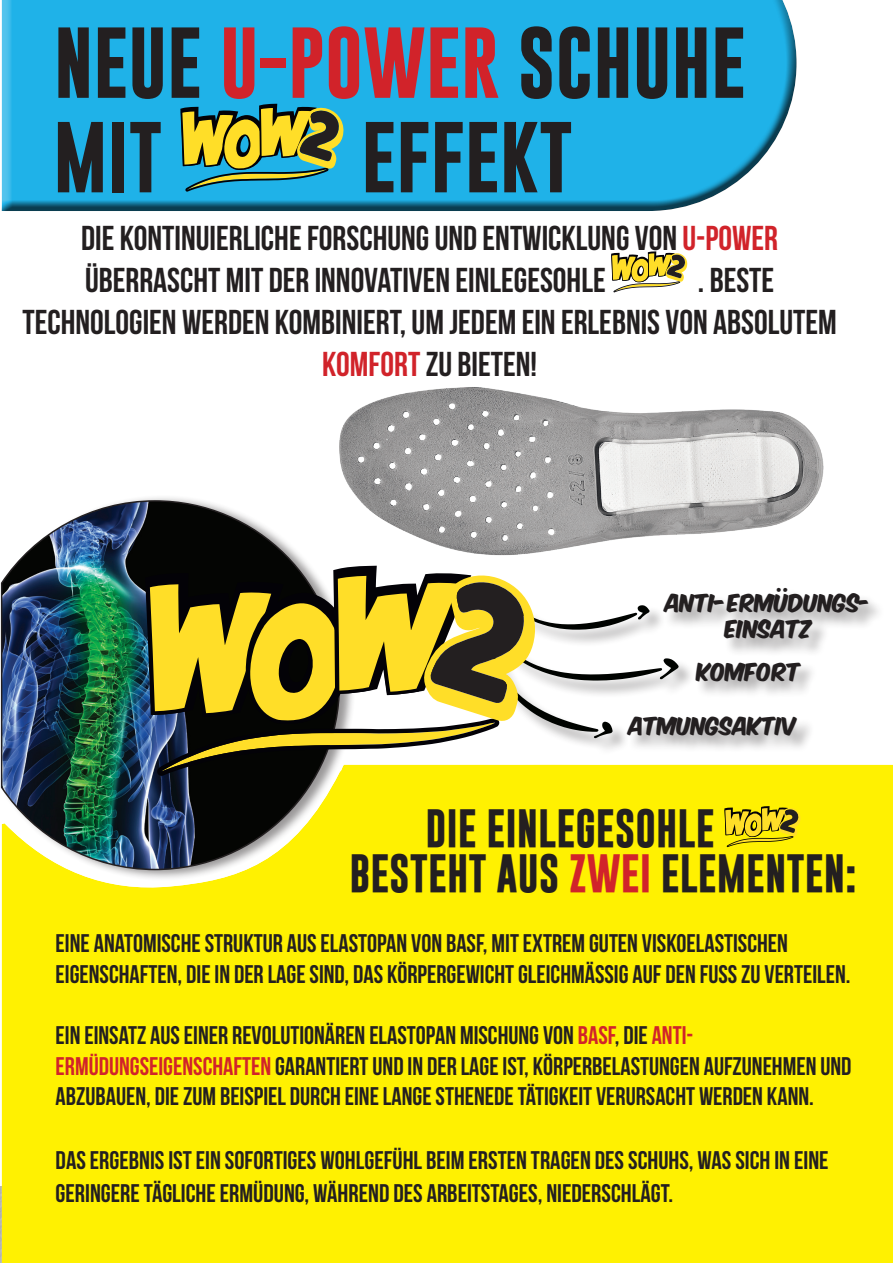
<style>
.page{position:relative;width:893px;height:1263px;background:#fff}
.page>*{position:absolute;margin:0;border:0;box-sizing:border-box;transform-origin:0 0}
.t1{font:700 72px/94.5px "Gobold";color:#231f20}
.t2{font:700 39px/45px "Gobold";color:#231f20}
.t3{font:34.5px/42px "Bebas Neue";color:#231f20}
.t4{font:25.5px/30.6px "Bebas Neue";color:#231f20}
.t5{font:21px/26.1px "Komika Axis";color:#231f20;text-align:center}
.s1{color:#d1232a}
</style>
<div class="page">
<img style="left:0;top:499px;width:287px;height:264px">
<div style="left:0;top:763px;width:893px;height:500px;background:#231f20;opacity:.75"></div>
<div style="left:0;top:0;width:798px;height:211px;background:#231f20;opacity:.75"></div>
<div style="left:490px;top:604px;width:206px;height:151px;background:#231f20;opacity:.37"></div>
<img style="left:287px;top:387px;width:537px;height:179px">
<svg style="left:724px;top:806px;width:76px;height:41px"></svg>
<svg style="left:180px;top:104px;width:163px;height:88px"></svg>
<svg style="left:611px;top:251px;width:76px;height:41px"></svg>
<div style="left:696px;top:663px;width:123px;height:36px;background:#231f20;opacity:.37"></div>
<div style="left:628px;top:717px;width:187px;height:36px;background:#231f20;opacity:.37"></div>
<div style="left:664px;top:588px;width:221px;height:69px;background:#231f20;opacity:.37"></div>
<svg style="left:145px;top:566px;width:534px;height:210px"></svg>
<h1 class="t1" style="left:53px;top:16px;width:694px">NEUE <span class="s1">U-POWER</span> SCHUHE<br>MIT</h1>
<h1 class="t1" style="left:361px;top:110px;width:213px">EFFEKT</h1>
<p class="t3" style="left:81px;top:217px;width:698px">DIE KONTINUIERLICHE FORSCHUNG UND ENTWICKLUNG VON <span class="s1">U-POWER<br></span>ÜBERRASCHT MIT DER INNOVATIVEN EINLEGESOHLE</p>
<p class="t3" style="left:698px;top:259px;width:78px">. BESTE</p>
<p class="t3" style="left:22px;top:301px;width:816px">TECHNOLOGIEN WERDEN KOMBINIERT, UM JEDEM EIN ERLEBNIS VON ABSOLUTEM</p>
<p class="t3" style="left:322px;top:343px;width:216px"><span class="s1">KOMFORT</span> ZU BIETEN!</p>
<p class="t5" style="left:665px;top:592px;width:212px">ANTI-ERMÜDUNGS-<br>EINSATZ</p>
<p class="t5" style="left:697px;top:661px;width:105px">KOMFORT</p>
<p class="t5" style="left:629px;top:715px;width:170px">ATMUNGSAKTIV</p>
<p class="t2" style="left:350px;top:806px;width:509px;text-indent:76px">DIE EINLEGESOHLE<br>BESTEHT AUS <span class="s1">ZWEI</span> ELEMENTEN:</p>
<p class="t4" style="left:56px;top:928px;width:796px">EINE ANATOMISCHE STRUKTUR AUS ELASTOPAN VON BASF, MIT EXTREM GUTEN VISKOELASTISCHEN<br>EIGENSCHAFTEN, DIE IN DER LAGE SIND, DAS KÖRPERGEWICHT GLEICHMÄSSIG AUF DEN FUSS ZU VERTEILEN.</p>
<p class="t4" style="left:56px;top:1020px;width:797px">EIN EINSATZ AUS EINER REVOLUTIONÄREN ELASTOPAN MISCHUNG VON <span class="s1">BASF</span>, DIE <span class="s1">ANTI-<br>ERMÜDUNGSEIGENSCHAFTEN</span> GARANTIERT UND IN DER LAGE IST, KÖRPERBELASTUNGEN AUFZUNEHMEN UND<br>ABZUBAUEN, DIE ZUM BEISPIEL DURCH EINE LANGE STHENEDE TÄTIGKEIT VERURSACHT WERDEN KANN.</p>
<p class="t4" style="left:56px;top:1143px;width:774px;line-height:33px">DAS ERGEBNIS IST EIN SOFORTIGES WOHLGEFÜHL BEIM ERSTEN TRAGEN DES SCHUHS, WAS SICH IN EINE<br>GERINGERE TÄGLICHE ERMÜDUNG, WÄHREND DES ARBEITSTAGES, NIEDERSCHLÄGT.</p>
</div>
